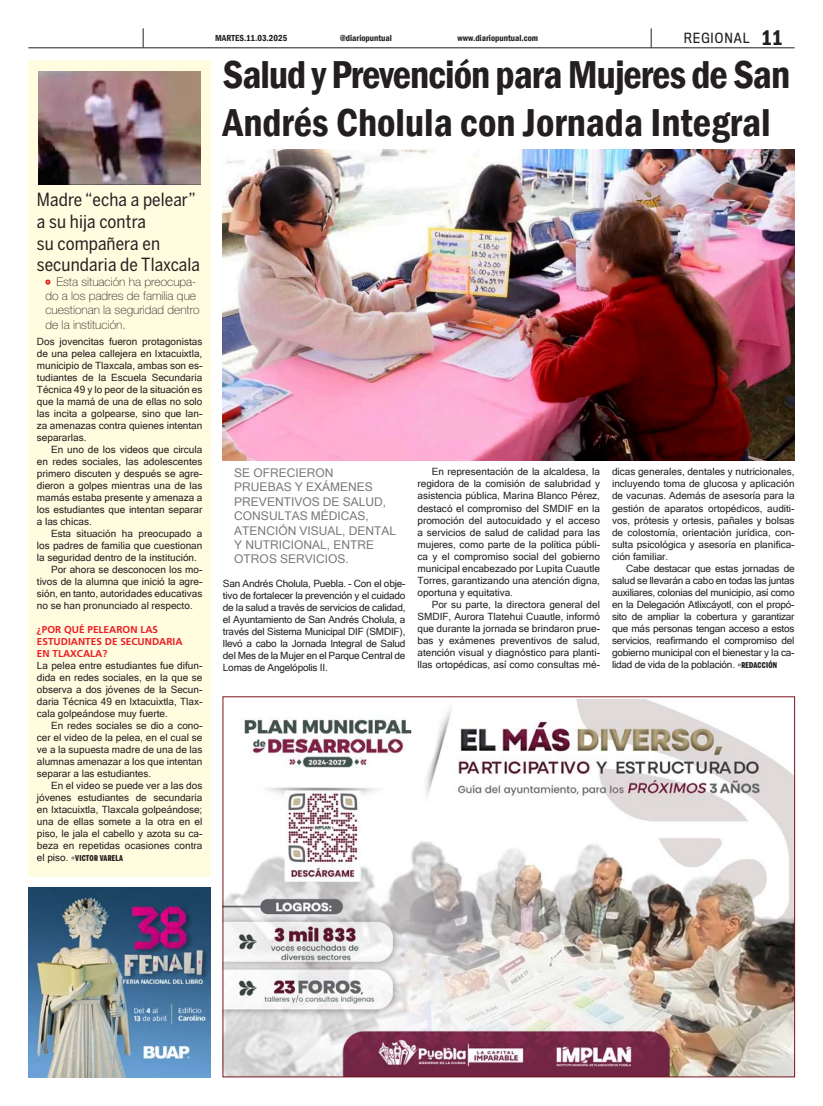
<style>
.page{position:relative;width:823px;height:1106px;background:#fff}
.page>*{position:absolute;margin:0;border:0;box-sizing:border-box;transform-origin:0 0}
.t1{font:600 condensed 40px/48px "Franklin Gothic";color:#231f20}
.t2{font:600 condensed 22px "Franklin Gothic";color:#231f20}
.t3{font:18px/21.6px "Benton Sans Cond";letter-spacing:.005em;color:#231f20}
.t4{font:13px "Titling Gothic FB Narrow";letter-spacing:.08em;color:#231f20}
.t5{font:12px/14.4px "Microsoft Sans Serif";color:#76787b}
.t6{font:100 12px/14.4px "Helvetica Neue LT Std";color:#231f20}
.t7{font:10px/12px "Microsoft Sans Serif";color:#231f20;text-align:justify}
.t8{font:700 10px/12px "Frutiger LT Std";color:#ee1d23}
.t9{font:600 condensed 9px "Franklin Gothic";color:#231f20}
.t10{font:900 8px "Benton Sans Comp";letter-spacing:.03em;color:#231f20}
.s1{font-family:"Microsoft Sans Serif";font-weight:400;font-size:10px}
.s2{font-family:"Benton Sans Comp";font-weight:900;font-size:8px}
</style>
<div class="page">
<hr style="left:28px;top:47px;width:766px;height:1px;background:#231f20">
<svg style="left:650px;top:28px;width:1px;height:20px"></svg>
<svg style="left:143px;top:28px;width:1px;height:19px"></svg>
<div style="left:28px;top:60px;width:183px;height:816px;background:#fffce0"></div>
<img style="left:223px;top:150px;width:571px;height:311px">
<img style="left:224px;top:700px;width:568px;height:375px">
<svg style="left:45px;top:279px;width:6px;height:6px"></svg>
<img style="left:39px;top:71px;width:161px;height:113px">
<img style="left:28px;top:888px;width:183px;height:189px">
<p class="t9" style="left:215px;top:32px;width:74px">MARTES.11.03.2025</p>
<p class="t9" style="left:340px;top:32px;width:53px">@diariopuntual</p>
<p class="t9" style="left:457px;top:32px;width:82px">www.diariopuntual.com</p>
<p class="t4" style="left:683px;top:31px;width:68px">REGIONAL</p>
<p class="t2" style="left:760px;top:23px;width:23px">11</p>
<p class="t1" style="left:223px;top:50px;width:568px">Salud y Prevención para Mujeres de San<br>Andrés Cholula con Jornada Integral</p>
<p class="t3" style="left:37px;top:189px;width:164px">Madre “echa a pelear” a su hija contra<br>su compañera en secundaria de Tlaxcala</p>
<p class="t6" style="left:45px;top:274px;width:155px;text-indent:11px">Esta situación ha preocupa&shy;do a los padres de familia que cuestionan la seguridad dentro de la institución.</p>
<p class="t7" style="left:37px;top:335px;width:167px">Dos jovencitas fueron protagonistas de una pelea callejera en Ixtacuixtla, municipio de Tlaxcala, ambas son es&shy;tudiantes de la Escuela Secundaria Técnica 49 y lo peor de la situación es que la mamá de una de ellas no solo las incita a golpearse, sino que lan&shy;za amenazas contra quienes intentan separarlas.</p>
<p class="t7" style="left:37px;top:443px;width:167px;text-indent:14px">En uno de los videos que circula en redes sociales, las adolescentes primero discuten y después se agre&shy;dieron a golpes mientras una de las mamás estaba presente y amenaza a los estudiantes que intentan separar a las chicas.</p>
<p class="t7" style="left:37px;top:527px;width:167px;text-indent:14px">Esta situación ha preocupado a los padres de familia que cuestionan la seguridad dentro de la institución.</p>
<p class="t7" style="left:37px;top:563px;width:167px;text-indent:14px">Por ahora se desconocen los mo&shy;tivos de la alumna que inició la agre&shy;sión, en tanto, autoridades educativas no se han pronunciado al respecto.</p>
<p class="t8" style="left:37px;top:623px;width:147px">¿POR QUÉ PELEARON LAS<br>ESTUDIANTES DE SECUNDARIA</p>
<p class="t8" style="left:37px;top:647px;width:72px">EN TLAXCALA?</p>
<p class="t7" style="left:37px;top:659px;width:167px">La pelea entre estudiantes fue difun&shy;dida en redes sociales, en la que se observa a dos jóvenes de la Secun&shy;daria Técnica 49 en Ixtacuixtla, Tlax&shy;cala golpeándose muy fuerte.</p>
<p class="t7" style="left:37px;top:719px;width:167px;text-indent:14px">En redes sociales se dio a cono&shy;cer el video de la pelea, en el cual se ve a la supuesta madre de una de las alumnas amenazar a los que intentan separar a las estudiantes.</p>
<p class="t7" style="left:37px;top:779px;width:167px;text-indent:14px">En el video se puede ver a las dos jóvenes estudiantes de secundaria en Ixtacuixtla, Tlaxcala golpeándose; una de ellas somete a la otra en el piso, le jala el cabello y azota su ca&shy;beza en repetidas ocasiones contra</p>
<p class="t10" style="left:37px;top:853px;width:88px"><span class="s1">el piso. °</span>VICTOR VARELA</p>
<p class="t5" style="left:234px;top:465px;width:163px">SE OFRECIERON<br>PRUEBAS Y EXÁMENES<br>PREVENTIVOS DE SALUD,<br>CONSULTAS MÉDICAS,<br>ATENCIÓN VISUAL, DENTAL<br>Y NUTRICIONAL, ENTRE<br>OTROS SERVICIOS.</p>
<p class="t7" style="left:223px;top:578px;width:184px">San Andrés Cholula, Puebla. – Con el obje&shy;tivo de fortalecer la prevención y el cuidado de la salud a través de servicios de calidad, el Ayuntamiento de San Andrés Cholula, a través del Sistema Municipal DIF (SMDIF), llevó a cabo la Jornada Integral de Salud del Mes de la Mujer en el Parque Central de Lomas de Angelópolis II.</p>
<p class="t7" style="left:417px;top:466px;width:184px;text-indent:14px">En representación de la alcaldesa, la regidora de la comisión de salubridad y asistencia pública, Marina Blanco Pérez, destacó el compromiso del SMDIF en la promoción del autocuidado y el acceso a servicios de salud de calidad para las mujeres, como parte de la política públi&shy;ca y el compromiso social del gobierno municipal encabezado por Lupita Cuautle Torres, garantizando una atención digna, oportuna y equitativa.</p>
<p class="t7" style="left:417px;top:598px;width:184px;text-indent:14px">Por su parte, la directora general del SMDIF, Aurora Tlatehui Cuautle, informó que durante la jornada se brindaron prue&shy;bas y exámenes preventivos de salud, atención visual y diagnóstico para planti&shy;llas ortopédicas, así como consultas mé-</p>
<p class="t7" style="left:611px;top:466px;width:184px">dicas generales, dentales y nutricionales, incluyendo toma de glucosa y aplicación de vacunas. Además de asesoría para la gestión de aparatos ortopédicos, auditi&shy;vos, prótesis y ortesis, pañales y bolsas de colostomía, orientación jurídica, con&shy;sulta psicológica y asesoría en planifica&shy;ción familiar.</p>
<p class="t7" style="left:611px;top:562px;width:184px;text-indent:14px">Cabe destacar que estas jornadas de salud se llevarán a cabo en todas las juntas auxiliares, colonias del municipio, así como en la Delegación Atlixcáyotl, con el propó&shy;sito de ampliar la cobertura y garantizar que más personas tengan acceso a estos servicios, reafirmando el compromiso del gobierno municipal con el bienestar y la ca&shy;lidad de vida de la población. °<span class="s2">REDACCIÓN</span></p>
</div>
